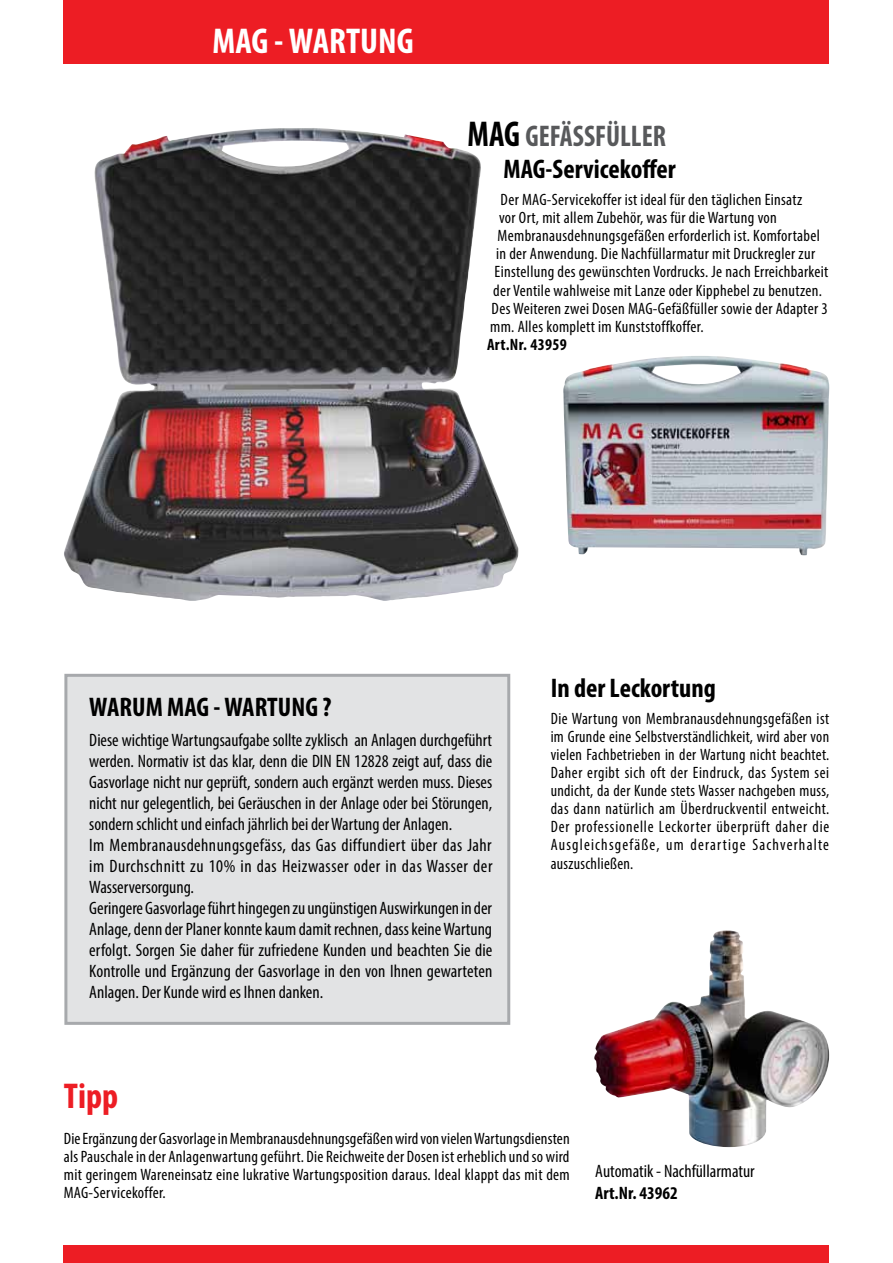
<style>
.page{position:relative;width:893px;height:1263px;background:#fff}
.page>*{position:absolute;margin:0;border:0;box-sizing:border-box;transform-origin:0 0}
.t1{font:700 condensed 36px "Myriad Pro";color:#fff}
.t2{font:700 condensed 36px "Myriad Pro";color:#ed1d24}
.t3{font:700 condensed 30px "Myriad Pro";color:#58595b;scale:.94 1}
.t4{font:700 condensed 27px "Myriad Pro";color:#000}
.t5{font:condensed 18px/21px "Myriad Pro";color:#000}
.t6{font:700 condensed 18px "Myriad Pro";color:#000}
.t7{font:condensed 16.5px/18px "Myriad Pro";letter-spacing:.02em;color:#000;text-align:justify}
.t8{font:700 condensed 16.5px "Myriad Pro";letter-spacing:.02em;color:#000}
.s1{font-size:36px;color:#000}
</style>
<div class="page">
<img style="left:64px;top:128px;width:454px;height:473px">
<div style="left:64px;top:674px;width:446px;height:351px;background:#e2e3e4;border:3px solid #a7a9ac"></div>
<div style="left:64px;top:0;width:765px;height:64px;background:#ed1d24"></div>
<div style="left:64px;top:1246px;width:765px;height:17px;background:#ed1d24"></div>
<img style="left:594px;top:930px;width:235px;height:217px">
<img style="left:563px;top:356px;width:266px;height:199px">
<h1 class="t1" style="left:213px;top:18px;width:203px">MAG - WARTUNG</h1>
<h2 class="t3" style="left:468px;top:117px;width:213px"><span class="s1">MAG</span> GEFÄSSFÜLLER</h2>
<h3 class="t4" style="left:504px;top:153px;width:174px">MAG-Servicekoffer</h3>
<p class="t7" style="left:501px;top:191px;width:303px">Der MAG-Servicekoffer ist ideal für den täglichen Einsatz</p>
<p class="t7" style="left:499px;top:209px;width:279px">vor Ort, mit allem Zubehör, was für die Wartung von</p>
<p class="t7" style="left:498px;top:227px;width:324px">Membranausdehnungsgefäßen erforderlich ist. Komfortabel</p>
<p class="t7" style="left:496px;top:245px;width:320px">in der Anwendung. Die Nachfüllarmatur mit Druckregler zur</p>
<p class="t7" style="left:495px;top:263px;width:335px">Einstellung des gewünschten Vordrucks. Je nach Erreichbarkeit</p>
<p class="t7" style="left:493px;top:281px;width:330px">der Ventile wahlweise mit Lanze oder Kipphebel zu benutzen.</p>
<p class="t7" style="left:492px;top:299px;width:338px">Des Weiteren zwei Dosen MAG-Gefäßfüller sowie der Adapter 3</p>
<p class="t7" style="left:490px;top:317px;width:215px">mm. Alles komplett im Kunststoffkoffer.</p>
<p class="t8" style="left:487px;top:334px;width:81px">Art.Nr. 43959</p>
<h3 class="t4" style="left:89px;top:690px;width:244px">WARUM MAG - WARTUNG ?</h3>
<p class="t5" style="left:89px;top:729px;width:405px">Diese wichtige Wartungsaufgabe sollte zyklisch an Anlagen durchgeführt werden. Normativ ist das klar, denn die DIN EN 12828 zeigt auf, dass die Gasvorlage nicht nur geprüft, sondern auch ergänzt werden muss. Dieses nicht nur gelegentlich, bei Geräuschen in der Anlage oder bei Störungen, sondern schlicht und einfach jährlich bei der Wartung der Anlagen.<br>Im Membranausdehnungsgefäss, das Gas diffundiert über das Jahr im Durchschnitt zu 10% in das Heizwasser oder in das Wasser der Wasserversorgung.<br>Geringere Gasvorlage führt hingegen zu ungünstigen Auswirkungen in der Anlage, denn der Planer konnte kaum damit rechnen, dass keine Wartung erfolgt. Sorgen Sie daher für zufriedene Kunden und beachten Sie die Kontrolle und Ergänzung der Gasvorlage in den von Ihnen gewarteten Anlagen. Der Kunde wird es Ihnen danken.</p>
<h3 class="t4" style="left:551px;top:672px;width:167px">In der Leckortung</h3>
<p class="t7" style="left:551px;top:710px;width:280px">Die Wartung von Membranausdehnungsgefäßen ist im Grunde eine Selbstverständlichkeit, wird aber von vielen Fachbetrieben in der Wartung nicht beachtet.<br>Daher ergibt sich oft der Eindruck, das System sei undicht, da der Kunde stets Wasser nachgeben muss, das dann natürlich am Überdruckventil entweicht.<br>Der professionelle Leckorter überprüft daher die Ausgleichsgefäße, um derartige Sachverhalte auszuschließen.</p>
<h1 class="t2" style="left:64px;top:1074px;width:56px">Tipp</h1>
<p class="t7" style="left:64px;top:1130px;width:507px">Die Ergänzung der Gasvorlage in Membranausdehnungsgefäßen wird von vielen Wartungsdiensten als Pauschale in der Anlagenwartung geführt. Die Reichweite der Dosen ist erheblich und so wird mit geringem Wareneinsatz eine lukrative Wartungsposition daraus. Ideal klappt das mit dem MAG-Servicekoffer.</p>
<p class="t5" style="left:595px;top:1160px;width:161px">Automatik - Nachfüllarmatur</p>
<p class="t6" style="left:595px;top:1181px;width:84px">Art.Nr. 43962</p>
</div>
